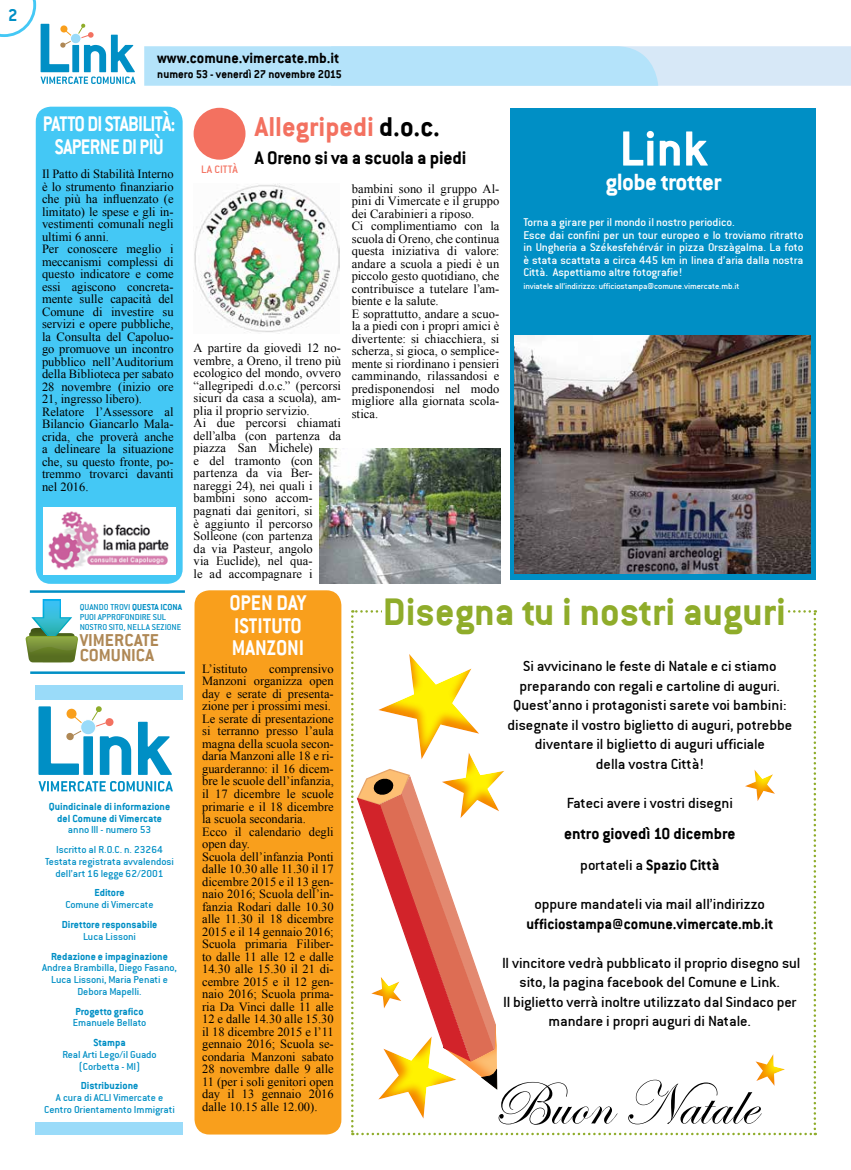
<style>
.page{position:relative;width:851px;height:1170px;background:#fff}
.page>*{position:absolute;margin:0;border:0;box-sizing:border-box;transform-origin:0 0}
.t1{font:62.5px "Edwardian Script ITC";color:#000}
.t2{font:700 54.12px "Conduit ITC";color:#fff}
.t3{font:700 42.5px "Conduit ITC";color:#8fac2a}
.t4{font:700 30px "Conduit ITC";color:#f37160}
.t5{font:700 25.88px "Conduit ITC";letter-spacing:-.02em;color:#fff}
.t6{font:700 23.38px/22.5px "Conduit ITC";letter-spacing:-.03em;color:#fff;text-align:center;scale:.86 1}
.t7{font:700 23.38px/22.5px "Conduit ITC";letter-spacing:-.03em;color:#fff;scale:.91 1}
.t8{font:700 20px "Conduit ITC";letter-spacing:-.01em;color:#000}
.t9{font:700 19px/15.5px "Conduit ITC";color:#af8855}
.t10{font:700 18.75px "Conduit ITC";color:#008fc5}
.t11{font:700 17.5px "Conduit ITC";color:#000}
.t12{font:16.25px/19.5px "Conduit ITC";color:#000;text-align:center}
.t13{font:700 16.25px "Conduit ITC";color:#000}
.t14{font:12.5px/12.5px "Times New Roman";color:#000}
.t15{font:12.5px/12.5px "Conduit ITC";color:#fff}
.t16{font:700 12.5px "Conduit ITC";color:#000}
.t17{font:11.88px "Conduit ITC";color:#f37160}
.t18{font:11.25px/11.8px "Conduit ITC";color:#008fc5;text-align:center}
.t19{font:700 11.25px/11.8px "Conduit ITC";color:#008fc5;text-align:center}
.t20{font:9.5px/10px "Conduit ITC";color:#008fc5}
.t21{font:9.38px "Conduit ITC";color:#fff}
.s1{color:#000}
.s2{font-weight:700}
.s3{font-weight:400}
</style>
<div class="page">
<svg style="left:144px;top:46px;width:706px;height:40px;background:#bee4f9"></svg>
<svg style="left:38px;top:706px;width:134px;height:68px"></svg>
<svg style="left:38px;top:781px;width:135px;height:10px"></svg>
<div style="left:36px;top:685px;width:147px;height:14px;background:#9adbf9"></div>
<div style="left:36px;top:1122px;width:147px;height:12px;background:#9adbf9"></div>
<svg style="left:0;top:0;width:135px;height:84px"></svg>
<svg style="left:25px;top:599px;width:53px;height:63px"></svg>
<hr style="left:30px;top:671px;width:155px;height:3px;background:#008fc5">
<hr style="left:30px;top:590px;width:155px;height:2px;background:#008fc5">
<div style="left:510px;top:108px;width:306px;height:471px;background:#008fc5"></div>
<img style="left:514px;top:335px;width:296px;height:238px">
<div style="left:36px;top:107px;width:147px;height:476px;background:#44c8f5;border-radius:15px"></div>
<svg style="left:351px;top:610px;width:465px;height:525px"></svg>
<div style="left:194px;top:590px;width:147px;height:544px;background:#f99f1c;border-radius:15px"></div>
<div style="left:193px;top:108px;width:52px;height:52px;background:#f37160;border-radius:50%"></div>
<img style="left:194px;top:184px;width:145px;height:149px">
<img style="left:44px;top:507px;width:131px;height:67px">
<img style="left:320px;top:448px;width:180px;height:135px">
<h3 class="t10" style="left:8px;top:4px;width:11px">2</h3>
<h3 class="t13" style="left:157px;top:48px;width:183px">www.comune.vimercate.mb.it</h3>
<p class="t16" style="left:157px;top:67px;width:186px">numero 53 - venerdì 27 novembre 2015</p>
<h3 class="t6" style="left:43px;top:112px;width:155px">PATTO DI STABILITà:<br>SAPERNE DI PIù</h3>
<p class="t14" style="left:42px;top:167px;width:133px">Il Patto di Stabilità Interno è lo strumento finanziario che più ha influenzato (e limitato) le spese e gli in&shy;vestimenti comunali negli ultimi 6 anni.<br>Per conoscere meglio i meccanismi complessi di questo indicatore e come essi agiscono concreta&shy;mente sulle capacità del<br>Comune di investire su servizi e opere pubbliche, la Consulta del Capoluo&shy;go promuove un incontro pubblico nell’Auditorium della Biblioteca per sabato<br>28 novembre (inizio ore<br>21, ingresso libero).<br>Relatore l’Assessore al<br>Bilancio Giancarlo Mala&shy;crida, che proverà anche a delineare la situazione che, su questo fronte, po&shy;tremmo trovarci davanti nel 2016.</p>
<p class="t17" style="left:201px;top:162px;width:38px">LA CITTà</p>
<h3 class="t4" style="left:255px;top:109px;width:186px">Allegripedi <span class="s1">d.o.c.</span></h3>
<h3 class="t8" style="left:255px;top:146px;width:213px">A Oreno si va a scuola a piedi</h3>
<p class="t14" style="left:193px;top:342px;width:149px">A partire da giovedì 12 no&shy;vembre, a Oreno, il treno più ecologico del mondo, ovvero “allegripedi d.o.c.” (percorsi sicuri da casa a scuola), am&shy;plia il proprio servizio.<br>Ai due percorsi chiamati dell’alba (con partenza da piazza San Michele)<br>e del tramonto (con partenza da via Ber&shy;nareggi 24), nei quali i bambini sono accom&shy;pagnati dai genitori, si<br>è aggiunto il percorso<br>Solleone (con partenza<br>da via Pasteur, angolo<br>via Euclide), nel qua-<br>le ad accompagnare i</p>
<p class="t14" style="left:351px;top:182px;width:149px">bambini sono il gruppo Al&shy;pini di Vimercate e il gruppo dei Carabinieri a riposo.<br>Ci complimentiamo con la scuola di Oreno, che continua questa iniziativa di valore: andare a scuola a piedi è un piccolo gesto quotidiano, che contribuisce a tutelare l’am&shy;biente e la salute.<br>E soprattutto, andare a scuo&shy;la a piedi con i propri amici è divertente: si chiacchiera, si scherza, si gioca, o semplice&shy;mente si riordinano i pensieri camminando, rilassandosi e predisponendosi nel modo migliore alla giornata scola&shy;stica.</p>
<h2 class="t2" style="left:619px;top:117px;width:90px">Link</h2>
<h3 class="t5" style="left:605px;top:167px;width:118px">globe trotter</h3>
<p class="t15" style="left:523px;top:216px;width:281px">Torna a girare per il mondo il nostro periodico.<br>Esce dai confini per un tour europeo e lo troviamo ritratto in Ungheria a Székesfehérvár in pizza Orszàgalma. La foto è stata scattata a circa 445 km in linea d’aria dalla nostra Città. Aspettiamo altre fotografie!</p>
<p class="t21" style="left:523px;top:281px;width:217px">inviatele all’indirizzo: ufficiostampa@comune.vimercate.mb.it</p>
<p class="t20" style="left:80px;top:602px;width:104px">QUANDO TROVI <span class="s2">QUESTA ICONA<br></span>PUOI APPROFONDIRE SUL<br>NOSTRO SITO, NELLA SEZIONE</p>
<h3 class="t9" style="left:80px;top:631px;width:79px">VIMERCATE<br>COMUNICA</h3>
<p class="t19" style="left:49px;top:800px;width:123px">Quindicinale di informazione del Comune di Vimercate</p>
<p class="t18" style="left:56px;top:819px;width:108px;line-height:19.8px">anno III - numero 53<br>Iscritto al R.O.C. n. 23264</p>
<p class="t18" style="left:45px;top:855px;width:130px">Testata registrata avvalendosi dell’art 16 legge 62/2001</p>
<p class="t19" style="left:94px;top:886px;width:32px">Editore</p>
<p class="t18" style="left:65px;top:898px;width:90px">Comune di Vimercate</p>
<p class="t19" style="left:62px;top:918px;width:97px">Direttore responsabile</p>
<p class="t18" style="left:83px;top:930px;width:54px">Luca Lissoni</p>
<p class="t19" style="left:51px;top:949px;width:118px">Redazione e impaginazione</p>
<p class="t18" style="left:42px;top:961px;width:136px">Andrea Brambilla, Diego Fasano,<br>Luca Lissoni, Maria Penati e<br>Debora Mapelli.</p>
<p class="t19" style="left:76px;top:1004px;width:69px">Progetto grafico</p>
<p class="t18" style="left:73px;top:1016px;width:75px">Emanuele Bellato</p>
<p class="t19" style="left:93px;top:1036px;width:34px">Stampa</p>
<p class="t18" style="left:62px;top:1048px;width:96px">Real Arti Lego/il Guado (Corbetta - MI)</p>
<p class="t19" style="left:81px;top:1079px;width:59px">Distribuzione</p>
<p class="t18" style="left:44px;top:1091px;width:132px">A cura di ACLI Vimercate e<br>Centro Orientamento Immigrati</p>
<h3 class="t7" style="left:229px;top:591px;width:86px">Open day istituto<br>manzoni</h3>
<p class="t14" style="left:202px;top:662px;width:47px">L’istituto</p>
<p class="t14" style="left:202px;top:662px;width:133px;text-indent:67px">comprensivo<br>Manzoni organizza open day e serate di presenta&shy;zione per i prossimi mesi.<br>Le serate di presentazione si terranno presso l’aula magna della scuola secon&shy;daria Manzoni alle 18 e ri&shy;guarderanno: il 16 dicem&shy;bre le scuole dell’infanzia, il 17 dicembre le scuole primarie e il 18 dicembre la scuola secondaria.<br>Ecco il calendario degli open day.<br>Scuola dell’infanzia Ponti dalle 10.30 alle 11.30 il 17 dicembre 2015 e il 13 gen&shy;naio 2016; Scuola dell’in&shy;fanzia Rodari dalle 10.30 alle 11.30 il 18 dicembre<br>2015 e il 14 gennaio 2016;<br>Scuola primaria Filiber&shy;to dalle 11 alle 12 e dalle<br>14.30 alle 15.30 il 21 di&shy;cembre 2015 e il 12 gen&shy;naio 2016; Scuola prima&shy;ria Da Vinci dalle 11 alle<br>12 e dalle 14.30 alle 15.30 il 18 dicembre 2015 e l’11 gennaio 2016; Scuola se&shy;condaria Manzoni sabato<br>28 novembre dalle 9 alle<br>11 (per i soli genitori open day il 13 gennaio 2016 dalle 10.15 alle 12.00).</p>
<h3 class="t3" style="left:383px;top:587px;width:404px">Disegna tu i nostri auguri</h3>
<p class="t12" style="left:507px;top:656px;width:286px">Si avvicinano le feste di Natale e ci stiamo preparando con regali e cartoline di auguri.<br>Quest’anno i protagonisti sarete voi bambini: disegnate il vostro biglietto di auguri, potrebbe diventare il biglietto di auguri ufficiale<br>della vostra Città!</p>
<h3 class="t12" style="left:566px;top:792px;width:168px">Fateci avere i vostri disegni</h3>
<h3 class="t11" style="left:564px;top:823px;width:173px">entro giovedì 10 dicembre</h3>
<h3 class="t13" style="left:580px;top:855px;width:141px"><span class="s3">portateli a</span> Spazio Città</h3>
<h3 class="t12" style="left:534px;top:894px;width:232px">oppure mandateli via mail all’indirizzo</h3>
<h3 class="t13" style="left:526px;top:914px;width:248px">ufficiostampa@comune.vimercate.mb.it</h3>
<h3 class="t12" style="left:502px;top:952px;width:300px">Il vincitore vedrà pubblicato il proprio disegno sul sito, la pagina facebook del Comune e Link.<br>Il biglietto verrà inoltre utilizzato dal Sindaco per mandare i propri auguri di Natale.</h3>
<h1 class="t1" style="left:491px;top:1069px;width:266px">Buon Natale</h1>
</div>
